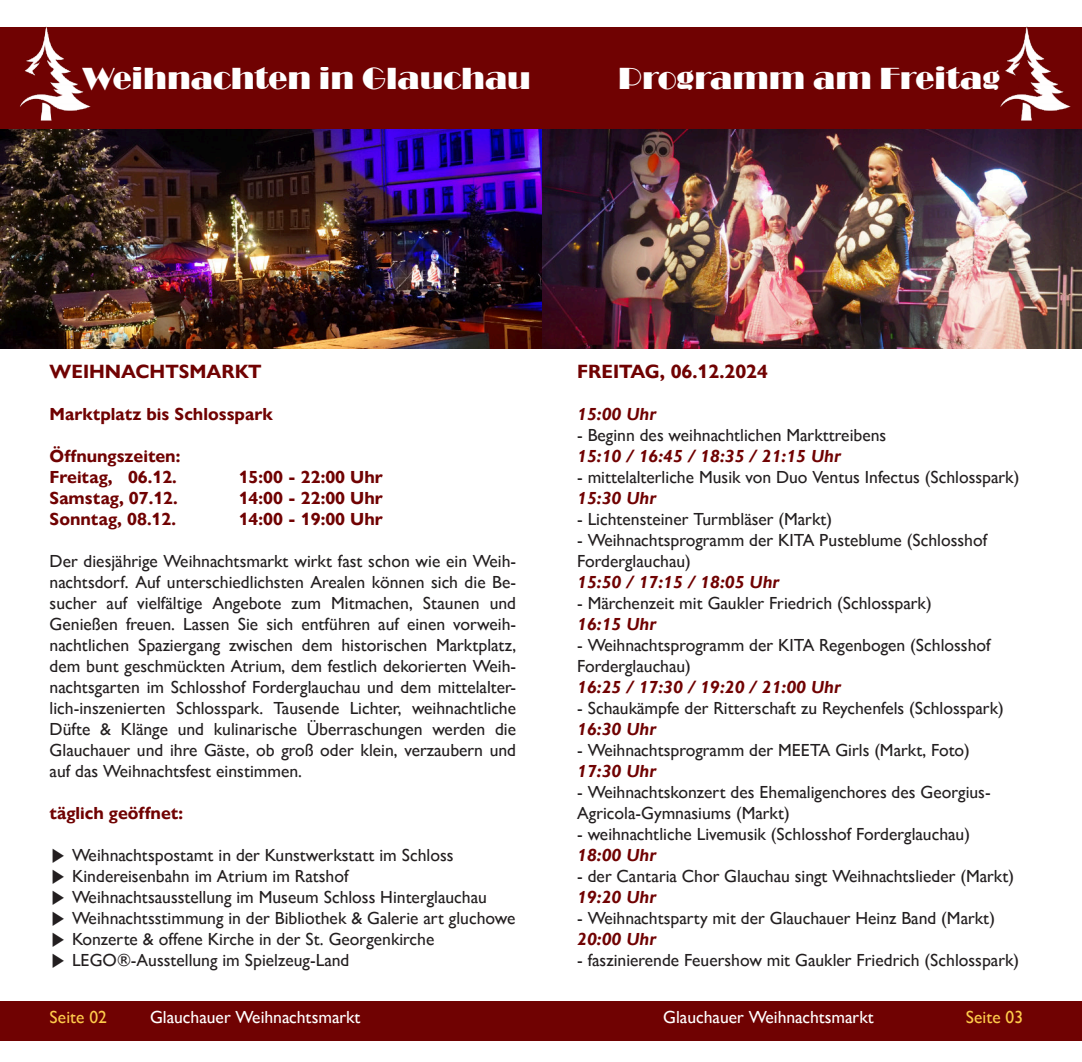
<style>
.page{position:relative;width:1082px;height:1062px;background:#fff}
.page>*{position:absolute;margin:0;border:0;box-sizing:border-box;transform-origin:0 0}
.t1{font:31.5px "Broadway";color:#fff}
.t2{font:700 19.25px "Gill Sans Nova";color:#700202}
.t3{font:17.5px "Gill Sans Nova";color:#231f20}
.t4{font:700 17.5px "Gill Sans Nova";color:#700202}
.t5{font:italic 700 17.5px "Gill Sans Nova";color:#700202}
.t6{font:17.5px "Gill Sans Nova";color:#fff}
.t7{font:17.5px "Gill Sans Nova";color:#ffcc4b}
.s1{font-family:"Malgun Gothic"}
</style>
<div class="page">
<img style="left:541px;top:128px;width:540px;height:221px">
<img style="left:0;top:128px;width:541px;height:221px">
<div style="left:0;top:1001px;width:1081px;height:39px;background:#700202"></div>
<div style="left:0;top:27px;width:1081px;height:101px;background:#700202"></div>
<img style="left:947px;top:26px;width:125px;height:114px">
<img style="left:0;top:26px;width:93px;height:114px">
<p class="t1" style="left:82px;top:60px;width:450px">Weihnachten in Glauchau</p>
<p class="t1" style="left:618px;top:60px;width:383px">Programm am Freitag</p>
<p class="t2" style="left:50px;top:365px;width:213px">WEIHNACHTSMARKT</p>
<p class="t4" style="left:50px;top:408px;width:225px">Marktplatz bis Schlosspark</p>
<p class="t4" style="left:50px;top:450px;width:132px">Öffnungszeiten:</p>
<p class="t4" style="left:50px;top:471px;width:129px">Freitag, 06.12.</p>
<p class="t4" style="left:239px;top:471px;width:146px">15:00 - 22:00 Uhr</p>
<p class="t4" style="left:50px;top:492px;width:130px">Samstag, 07.12.</p>
<p class="t4" style="left:239px;top:492px;width:146px">14:00 - 22:00 Uhr</p>
<p class="t4" style="left:50px;top:513px;width:128px">Sonntag, 08.12.</p>
<p class="t4" style="left:239px;top:513px;width:146px">14:00 - 19:00 Uhr</p>
<p class="t3" style="left:50px;top:555px;width:468px">Der diesjährige Weihnachtsmarkt wirkt fast schon wie ein Weih-</p>
<p class="t3" style="left:50px;top:576px;width:468px">nachtsdorf. Auf unterschiedlichsten Arealen können sich die Be-</p>
<p class="t3" style="left:50px;top:597px;width:468px">sucher auf vielfältige Angebote zum Mitmachen, Staunen und</p>
<p class="t3" style="left:50px;top:618px;width:468px">Genießen freuen. Lassen Sie sich entführen auf einen vorweih-</p>
<p class="t3" style="left:50px;top:639px;width:468px">nachtlichen Spaziergang zwischen dem historischen Marktplatz,</p>
<p class="t3" style="left:50px;top:660px;width:468px">dem bunt geschmückten Atrium, dem festlich dekorierten Weih-</p>
<p class="t3" style="left:50px;top:681px;width:468px">nachtsgarten im Schlosshof Forderglauchau und dem mittelalter-</p>
<p class="t3" style="left:50px;top:702px;width:468px">lich-inszenierten Schlosspark. Tausende Lichter, weihnachtliche</p>
<p class="t3" style="left:50px;top:723px;width:468px">Düfte &amp; Klänge und kulinarische Überraschungen werden die</p>
<p class="t3" style="left:50px;top:744px;width:468px">Glauchauer und ihre Gäste, ob groß oder klein, verzaubern und</p>
<p class="t3" style="left:50px;top:765px;width:254px">auf das Weihnachtsfest einstimmen.</p>
<p class="t4" style="left:50px;top:807px;width:135px">täglich geöffnet:</p>
<p class="t3" style="left:50px;top:849px;width:405px"><span class="s1">▶</span> Weihnachtspostamt in der Kunstwerkstatt im Schloss</p>
<p class="t3" style="left:50px;top:870px;width:300px"><span class="s1">▶</span> Kindereisenbahn im Atrium im Ratshof</p>
<p class="t3" style="left:50px;top:891px;width:439px"><span class="s1">▶</span> Weihnachtsausstellung im Museum Schloss Hinterglauchau</p>
<p class="t3" style="left:50px;top:912px;width:467px"><span class="s1">▶</span> Weihnachtsstimmung in der Bibliothek &amp; Galerie art gluchowe</p>
<p class="t3" style="left:50px;top:933px;width:386px"><span class="s1">▶</span> Konzerte &amp; offene Kirche in der St. Georgenkirche</p>
<p class="t3" style="left:50px;top:954px;width:301px"><span class="s1">▶</span> LEGO®-Ausstellung im Spielzeug-Land</p>
<p class="t2" style="left:577px;top:365px;width:192px">FREITAG, 06.12.2024</p>
<p class="t5" style="left:577px;top:408px;width:80px">15:00 Uhr</p>
<p class="t3" style="left:577px;top:429px;width:310px">- Beginn des weihnachtlichen Markttreibens</p>
<p class="t5" style="left:577px;top:450px;width:265px">15:10 / 16:45 / 18:35 / 21:15 Uhr</p>
<p class="t3" style="left:577px;top:471px;width:443px">- mittelalterliche Musik von Duo Ventus Infectus (Schlosspark)</p>
<p class="t5" style="left:577px;top:492px;width:80px">15:30 Uhr</p>
<p class="t3" style="left:577px;top:513px;width:256px">- Lichtensteiner Turmbläser (Markt)</p>
<p class="t3" style="left:577px;top:534px;width:411px">- Weihnachtsprogramm der KITA Pusteblume (Schlosshof</p>
<p class="t3" style="left:577px;top:555px;width:115px">Forderglauchau)</p>
<p class="t5" style="left:577px;top:576px;width:204px">15:50 / 17:15 / 18:05 Uhr</p>
<p class="t3" style="left:577px;top:597px;width:356px">- Märchenzeit mit Gaukler Friedrich (Schlosspark)</p>
<p class="t5" style="left:577px;top:618px;width:80px">16:15 Uhr</p>
<p class="t3" style="left:577px;top:639px;width:415px">- Weihnachtsprogramm der KITA Regenbogen (Schlosshof</p>
<p class="t3" style="left:577px;top:660px;width:115px">Forderglauchau)</p>
<p class="t5" style="left:577px;top:681px;width:265px">16:25 / 17:30 / 19:20 / 21:00 Uhr</p>
<p class="t3" style="left:577px;top:702px;width:428px">- Schaukämpfe der Ritterschaft zu Reychenfels (Schlosspark)</p>
<p class="t5" style="left:577px;top:723px;width:80px">16:30 Uhr</p>
<p class="t3" style="left:577px;top:744px;width:394px">- Weihnachtsprogramm der MEETA Girls (Markt, Foto)</p>
<p class="t5" style="left:577px;top:765px;width:80px">17:30 Uhr</p>
<p class="t3" style="left:577px;top:786px;width:415px">- Weihnachtskonzert des Ehemaligenchores des Georgius-</p>
<p class="t3" style="left:577px;top:807px;width:214px">Agricola-Gymnasiums (Markt)</p>
<p class="t3" style="left:577px;top:828px;width:394px">- weihnachtliche Livemusik (Schlosshof Forderglauchau)</p>
<p class="t5" style="left:577px;top:849px;width:80px">18:00 Uhr</p>
<p class="t3" style="left:577px;top:870px;width:438px">- der Cantaria Chor Glauchau singt Weihnachtslieder (Markt)</p>
<p class="t5" style="left:577px;top:891px;width:80px">19:20 Uhr</p>
<p class="t3" style="left:577px;top:912px;width:419px">- Weihnachtsparty mit der Glauchauer Heinz Band (Markt)</p>
<p class="t5" style="left:577px;top:933px;width:80px">20:00 Uhr</p>
<p class="t3" style="left:577px;top:954px;width:443px">- faszinierende Feuershow mit Gaukler Friedrich (Schlosspark)</p>
<p class="t7" style="left:50px;top:1010px;width:59px">Seite 02</p>
<p class="t6" style="left:150px;top:1010px;width:212px">Glauchauer Weihnachtsmarkt</p>
<p class="t6" style="left:663px;top:1010px;width:212px">Glauchauer Weihnachtsmarkt</p>
<p class="t7" style="left:965px;top:1010px;width:59px">Seite 03</p>
</div>
